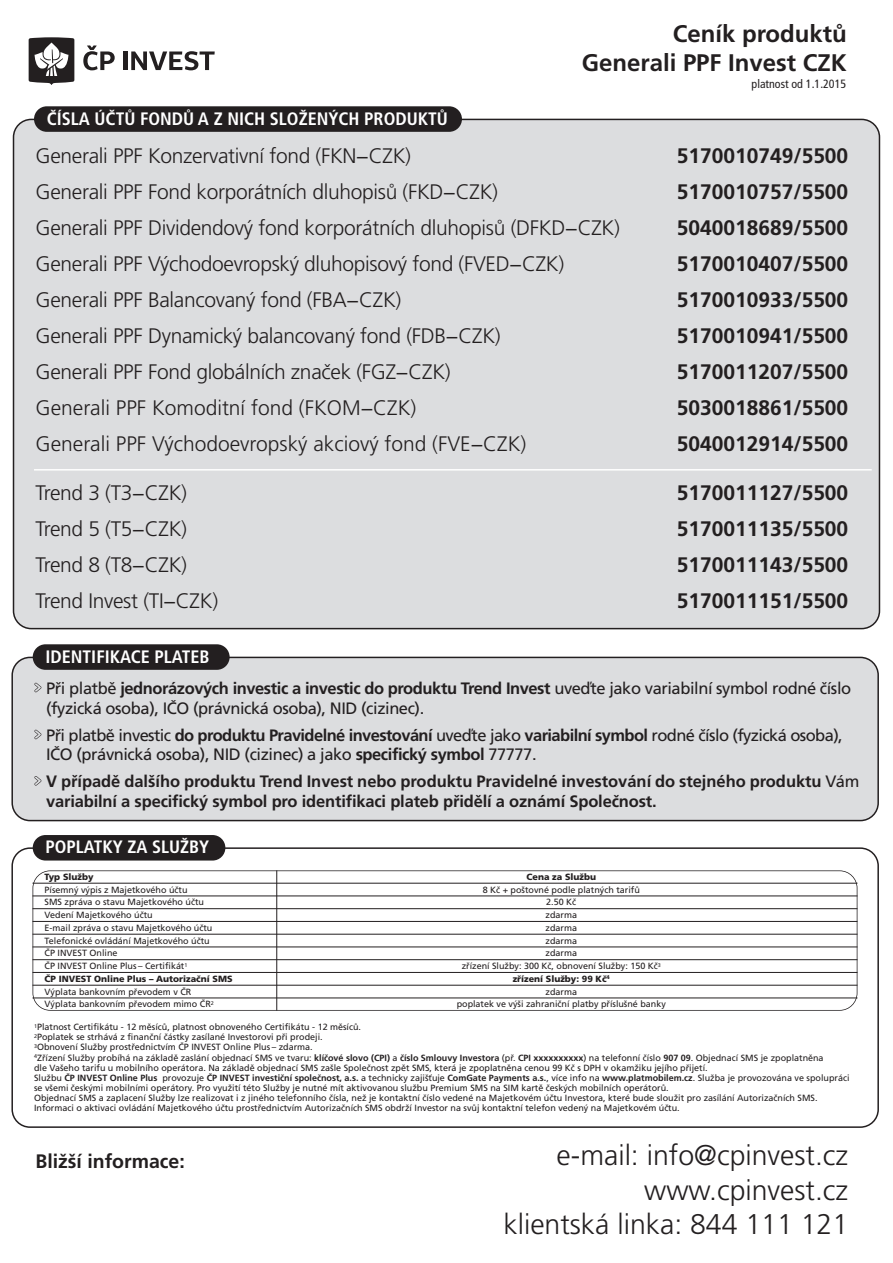
<style>
.page{position:relative;width:893px;height:1263px;background:#fff}
.page>*{position:absolute;margin:0;border:0;box-sizing:border-box;transform-origin:0 0}
.t1{font:300 28.5px/34.2px "Frutiger CE";color:#231f20;text-align:right}
.t2{font:700 24px/28.8px "Frutiger CE";color:#231f20;text-align:right}
.t3{font:300 21px "Frutiger CE";letter-spacing:-.015em;color:#231f20}
.t4{font:700 21px "Frutiger CE";color:#231f20}
.t5{font:700 19.5px "Frutiger CE";color:#231f20}
.t6{font:700 condensed 18px "Frutiger CE";color:#fff}
.t7{font:700 condensed 17.85px "Frutiger CE";color:#fff}
.t8{font:16.5px/19.8px "Frutiger CE";letter-spacing:-.025em;color:#231f20}
.t9{font:700 16.5px/19.8px "Frutiger CE";color:#231f20}
.t10{font:condensed 12px "Frutiger CE";color:#231f20}
.t11{font:9px/10.1px "Frutiger CE";color:#231f20}
.t12{font:900 9px "Frutiger CE";color:#231f20}
.s1{font-weight:700}
.s2{font-weight:400}
</style>
<div class="page">
<div style="left:13px;top:119px;width:867px;height:510px;background:#dcdddf"></div>
<div style="left:11px;top:657px;width:868px;height:164px;background:#dcdddf"></div>
<hr style="left:123px;top:51px;width:4px;height:19px;background:#231f20">
<svg style="left:83px;top:45px;width:32px;height:25px"></svg>
<svg style="left:131px;top:51px;width:84px;height:19px"></svg>
<svg style="left:29px;top:37px;width:45px;height:48px"></svg>
<hr style="left:34px;top:469px;width:838px;height:1px;background:#fff">
<div style="left:33px;top:644px;width:197px;height:26px;background:#231f20;border-radius:13px"></div>
<div style="left:33px;top:835px;width:192px;height:25px;background:#231f20;border-radius:13px"></div>
<svg style="left:11px;top:847px;width:868px;height:281px"></svg>
<svg style="left:34px;top:683px;width:7px;height:9px"></svg>
<svg style="left:34px;top:730px;width:7px;height:9px"></svg>
<svg style="left:34px;top:776px;width:7px;height:9px"></svg>
<div style="left:34px;top:106px;width:428px;height:26px;background:#231f20;border-radius:13px"></div>
<h2 class="t2" style="left:582px;top:21px;width:267px">Ceník produktů<br>Generali PPF Invest CZK</h2>
<h3 class="t6" style="left:47px;top:111px;width:403px">ČÍSLA ÚČTŮ FONDŮ A Z NICH SLOŽENÝCH PRODUKTŮ</h3>
<h3 class="t10" style="left:752px;top:79px;width:96px">platnost od 1.1.2015</h3>
<h3 class="t3" style="left:36px;top:147px;width:377px">Generali PPF Konzervativní fond (FKN−CZK)</h3>
<h3 class="t4" style="left:677px;top:147px;width:173px">5170010749/5500</h3>
<h3 class="t3" style="left:36px;top:183px;width:464px">Generali PPF Fond korporátních dluhopisů (FKD−CZK)</h3>
<h3 class="t4" style="left:677px;top:183px;width:173px">5170010757/5500</h3>
<h3 class="t3" style="left:36px;top:219px;width:586px">Generali PPF Dividendový fond korporátních dluhopisů (DFKD−CZK)</h3>
<h3 class="t4" style="left:677px;top:219px;width:173px">5040018689/5500</h3>
<h3 class="t3" style="left:36px;top:255px;width:530px">Generali PPF Východoevropský dluhopisový fond (FVED−CZK)</h3>
<h3 class="t4" style="left:677px;top:255px;width:173px">5170010407/5500</h3>
<h3 class="t3" style="left:36px;top:291px;width:367px">Generali PPF Balancovaný fond (FBA−CZK)</h3>
<h3 class="t4" style="left:677px;top:291px;width:173px">5170010933/5500</h3>
<h3 class="t3" style="left:36px;top:327px;width:467px">Generali PPF Dynamický balancovaný fond (FDB−CZK)</h3>
<h3 class="t4" style="left:677px;top:327px;width:173px">5170010941/5500</h3>
<h3 class="t3" style="left:36px;top:363px;width:417px">Generali PPF Fond globálních značek (FGZ−CZK)</h3>
<h3 class="t4" style="left:677px;top:363px;width:173px">5170011207/5500</h3>
<h3 class="t3" style="left:36px;top:399px;width:382px">Generali PPF Komoditní fond (FKOM−CZK)</h3>
<h3 class="t4" style="left:677px;top:399px;width:173px">5030018861/5500</h3>
<h3 class="t3" style="left:36px;top:435px;width:492px">Generali PPF Východoevropský akciový fond (FVE−CZK)</h3>
<h3 class="t4" style="left:677px;top:435px;width:173px">5040012914/5500</h3>
<h3 class="t3" style="left:36px;top:484px;width:153px">Trend 3 (T3−CZK)</h3>
<h3 class="t4" style="left:677px;top:484px;width:173px">5170011127/5500</h3>
<h3 class="t3" style="left:36px;top:520px;width:153px">Trend 5 (T5−CZK)</h3>
<h3 class="t4" style="left:677px;top:520px;width:173px">5170011135/5500</h3>
<h3 class="t3" style="left:36px;top:556px;width:153px">Trend 8 (T8−CZK)</h3>
<h3 class="t4" style="left:677px;top:556px;width:173px">5170011143/5500</h3>
<h3 class="t3" style="left:36px;top:592px;width:184px">Trend Invest (TI−CZK)</h3>
<h3 class="t4" style="left:677px;top:592px;width:173px">5170011151/5500</h3>
<h3 class="t6" style="left:45px;top:649px;width:166px">IDENTIFIKACE PLATEB</h3>
<h3 class="t8" style="left:46px;top:679px;width:807px">Při platbě <span class="s1">jednorázových investic a investic do produktu Trend Invest</span> uveďte jako variabilní symbol rodné číslo (fyzická osoba), IČO (právnická osoba), NID (cizinec).</h3>
<h3 class="t8" style="left:46px;top:726px;width:798px">Při platbě investic <span class="s1">do produktu Pravidelné investování</span> uveďte jako <span class="s1">variabilní symbol</span> rodné číslo (fyzická osoba),<br>IČO (právnická osoba), NID (cizinec) a jako <span class="s1">specifický symbol</span> 77777.</h3>
<h3 class="t9" style="left:46px;top:773px;width:815px">V případě dalšího produktu Trend Invest nebo produktu Pravidelné investování do stejného produktu <span class="s2">Vám </span>variabilní a specifický symbol pro identifikaci plateb přidělí a oznámí Společnost.</h3>
<h3 class="t7" style="left:45px;top:840px;width:165px">POPLATKY ZA SLUŽBY</h3>
<p class="t12" style="left:45px;top:873px;width:50px">Typ Služby</p>
<p class="t12" style="left:527px;top:873px;width:71px">Cena za Službu</p>
<p class="t11" style="left:45px;top:885px;width:144px">Písemný výpis z Majetkového účtu</p>
<p class="t11" style="left:483px;top:885px;width:159px">8 Kč + poštovné podle platných tarifů</p>
<p class="t11" style="left:45px;top:898px;width:161px">SMS zpráva o stavu Majetkového účtu</p>
<p class="t11" style="left:546px;top:898px;width:31px">2.50 Kč</p>
<p class="t11" style="left:45px;top:911px;width:110px">Vedení Majetkového účtu</p>
<p class="t11" style="left:546px;top:911px;width:33px">zdarma</p>
<p class="t11" style="left:45px;top:923px;width:169px">E-mail zpráva o stavu Majetkového účtu</p>
<p class="t11" style="left:546px;top:923px;width:33px">zdarma</p>
<p class="t11" style="left:45px;top:936px;width:167px">Telefonické ovládání Majetkového účtu</p>
<p class="t11" style="left:546px;top:936px;width:33px">zdarma</p>
<p class="t11" style="left:45px;top:949px;width:74px">ČP INVEST Online</p>
<p class="t11" style="left:546px;top:949px;width:33px">zdarma</p>
<p class="t11" style="left:45px;top:962px;width:144px">ČP INVEST Online Plus – Certifikát<sup>1</sup></p>
<p class="t11" style="left:462px;top:962px;width:201px">zřízení Služby: 300 Kč, obnovení Služby: 150 Kč<sup>3</sup></p>
<p class="t12" style="left:45px;top:975px;width:189px">ČP INVEST Online Plus – Autorizační SMS</p>
<p class="t12" style="left:513px;top:975px;width:99px">zřízení Služby: 99 Kč<sup>4</sup></p>
<p class="t11" style="left:45px;top:987px;width:148px">Výplata bankovním převodem v ČR</p>
<p class="t11" style="left:546px;top:987px;width:33px">zdarma</p>
<p class="t11" style="left:45px;top:1000px;width:171px">Výplata bankovním převodem mimo ČR<sup>2</sup></p>
<p class="t11" style="left:457px;top:1000px;width:211px">poplatek ve výši zahraniční platby příslušné banky</p>
<p class="t11" style="left:34px;top:1023px;width:817px"><sup>1</sup>Platnost Certifikátu - 12 měsíců, platnost obnoveného Certifikátu - 12 měsíců.<br><sup>2</sup>Poplatek se strhává z finanční částky zasílané Investorovi při prodeji.<br><sup>3</sup>Obnovení Služby prostřednictvím ČP INVEST Online Plus – zdarma.<br><sup>4</sup>Zřízení Služby probíhá na základě zaslání objednací SMS ve tvaru: <span class="s1">klíčové slovo (CPI)</span> a <span class="s1">číslo Smlouvy Investora</span> (př. <span class="s1">CPI xxxxxxxxxx</span>) na telefonní číslo <span class="s1">907 09</span>. Objednací SMS je zpoplatněna<br>dle Vašeho tarifu u mobilního operátora. Na základě objednací SMS zašle Společnost zpět SMS, která je zpoplatněna cenou 99 Kč s DPH v okamžiku jejího přijetí.<br>Službu <span class="s1">ČP INVEST Online Plus</span> provozuje <span class="s1">ČP INVEST investiční společnost, a.s.</span> a technicky zajišťuje <span class="s1">ComGate Payments a.s.</span>, více info na <span class="s1">www.platmobilem.cz</span>. Služba je provozována ve spolupráci se všemi českými mobilními operátory. Pro využití této Služby je nutné mít aktivovanou službu Premium SMS na SIM kartě českých mobilních operátorů.<br>Objednací SMS a zaplacení Služby lze realizovat i z jiného telefonního čísla, než je kontaktní číslo vedené na Majetkovém účtu Investora, které bude sloužit pro zasílání Autorizačních SMS.<br>Informaci o aktivaci ovládání Majetkového účtu prostřednictvím Autorizačních SMS obdrží Investor na svůj kontaktní telefon vedený na Majetkovém účtu.</p>
<h3 class="t5" style="left:36px;top:1153px;width:151px">Bližší informace:</h3>
<h1 class="t1" style="left:503px;top:1140px;width:346px">e-mail: info@cpinvest.cz www.cpinvest.cz<br>klientská linka: 844 111 121</h1>
</div>
